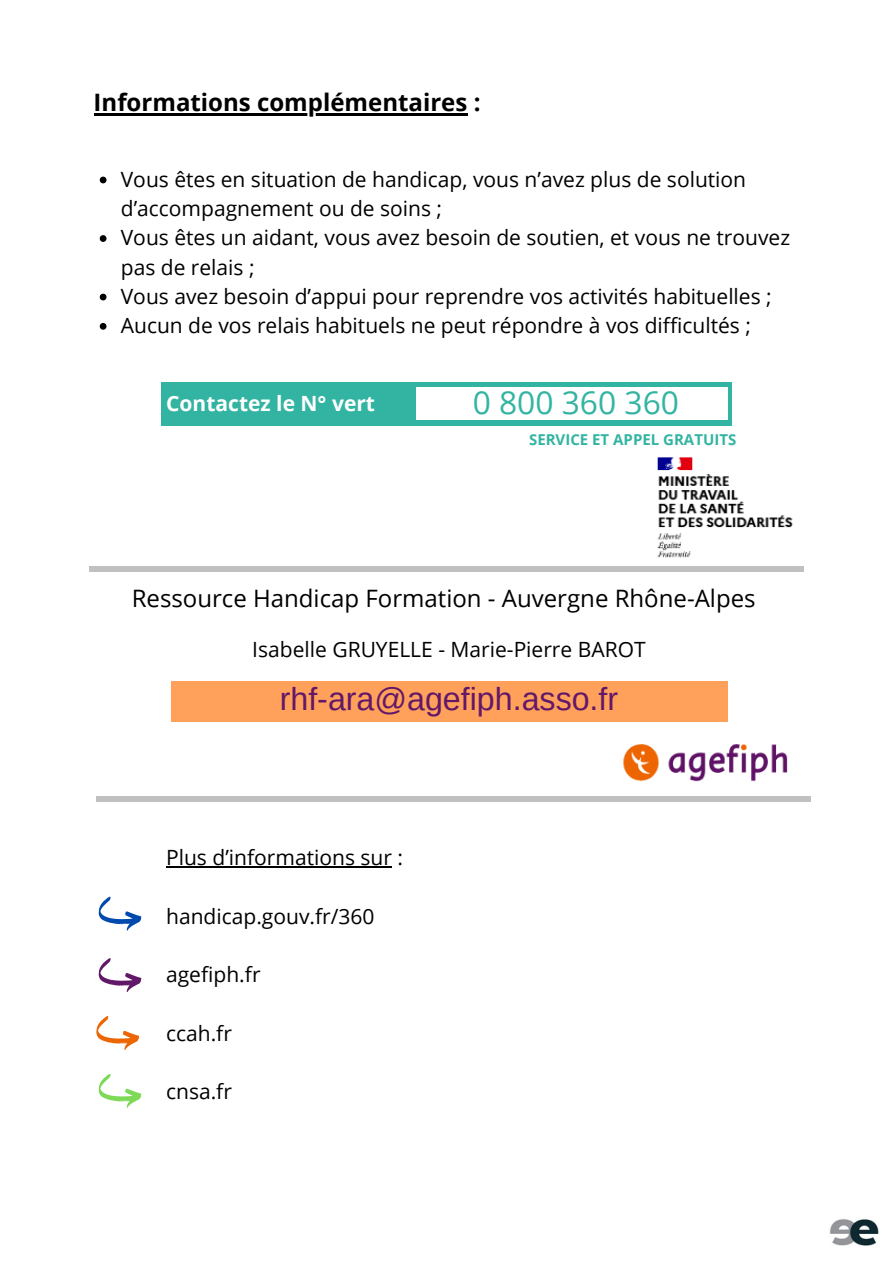
<style>
.page{position:relative;width:894px;height:1264px;background:#fff}
.page>*{position:absolute;margin:0;border:0;box-sizing:border-box;transform-origin:0 0}
.t1{font:32.1px "Arimo";color:#621868}
.t2{font:31.8px "Open Sans";color:#33b4a2}
.t3{font:24px "Open Sans";color:#000}
.t4{font:700 24px "Open Sans";color:#000}
.t5{font:21px/29.2px "Open Sans";color:#000}
.t6{font:700 21px "Open Sans";color:#fff}
.t7{font:700 15px "Open Sans";color:#33b4a2}
</style>
<div class="page">
<div style="left:162px;top:383px;width:569px;height:43px;background:#33b4a2"></div>
<div style="left:415px;top:387px;width:312px;height:33px;background:#fff"></div>
<svg style="left:98px;top:896px;width:44px;height:35px"></svg>
<svg style="left:98px;top:958px;width:44px;height:34px"></svg>
<svg style="left:96px;top:1016px;width:43px;height:34px"></svg>
<svg style="left:98px;top:1074px;width:44px;height:34px"></svg>
<div style="left:89px;top:565px;width:715px;height:6px;background:#c0c0c0"></div>
<div style="left:170px;top:681px;width:557px;height:40px;background:#ffa05b"></div>
<img style="left:623px;top:744px;width:165px;height:38px">
<div style="left:96px;top:796px;width:714px;height:6px;background:#c0c0c0"></div>
<img style="left:657px;top:457px;width:136px;height:101px">
<img style="left:829px;top:1219px;width:50px;height:27px">
<hr style="left:94px;top:114px;width:373px;height:2px;background:#000">
<svg style="left:100px;top:177px;width:6px;height:6px"></svg>
<svg style="left:100px;top:235px;width:6px;height:7px"></svg>
<svg style="left:100px;top:294px;width:6px;height:6px"></svg>
<svg style="left:100px;top:323px;width:6px;height:7px"></svg>
<hr style="left:166px;top:866px;width:226px;height:1px;background:#000">
<p class="t4" style="left:94px;top:86px;width:388px">Informations complémentaires :</p>
<h4 class="t5" style="left:121px;top:164px;width:626px">Vous êtes en situation de handicap, vous n’avez plus de solution d’accompagnement ou de soins ;</h4>
<h1 class="t5" style="left:121px;top:222px;width:670px">Vous êtes un aidant, vous avez besoin de soutien, et vous ne trouvez pas de relais ;</h1>
<p class="t5" style="left:121px;top:281px;width:652px">Vous avez besoin d’appui pour reprendre vos activités habituelles ;</p>
<p class="t5" style="left:121px;top:310px;width:631px">Aucun de vos relais habituels ne peut répondre à vos difficultés ;</p>
<h2 class="t6" style="left:166px;top:388px;width:210px">Contactez le N° vert</h2>
<p class="t2" style="left:472px;top:380px;width:208px">0 800 360 360</p>
<p class="t7" style="left:529px;top:428px;width:209px">SERVICE ET APPEL GRATUITS</p>
<h5 class="t3" style="left:132px;top:581px;width:625px">Ressource Handicap Formation - Auvergne Rhône-Alpes</h5>
<h5 class="t5" style="left:252px;top:634px;width:395px">Isabelle GRUYELLE - Marie-Pierre BAROT</h5>
<p class="t1" style="left:280px;top:681px;width:340px">rhf-ara@agefiph.asso.fr</p>
<h3 class="t5" style="left:166px;top:842px;width:238px">Plus d’informations sur :</h3>
<h5 class="t5" style="left:166px;top:900px;width:210px">handicap.gouv.fr/360</h5>
<h1 class="t5" style="left:166px;top:959px;width:96px">agefiph.fr</h1>
<p class="t5" style="left:166px;top:1017px;width:67px">ccah.fr</p>
<p class="t5" style="left:166px;top:1076px;width:67px">cnsa.fr</p>
</div>
